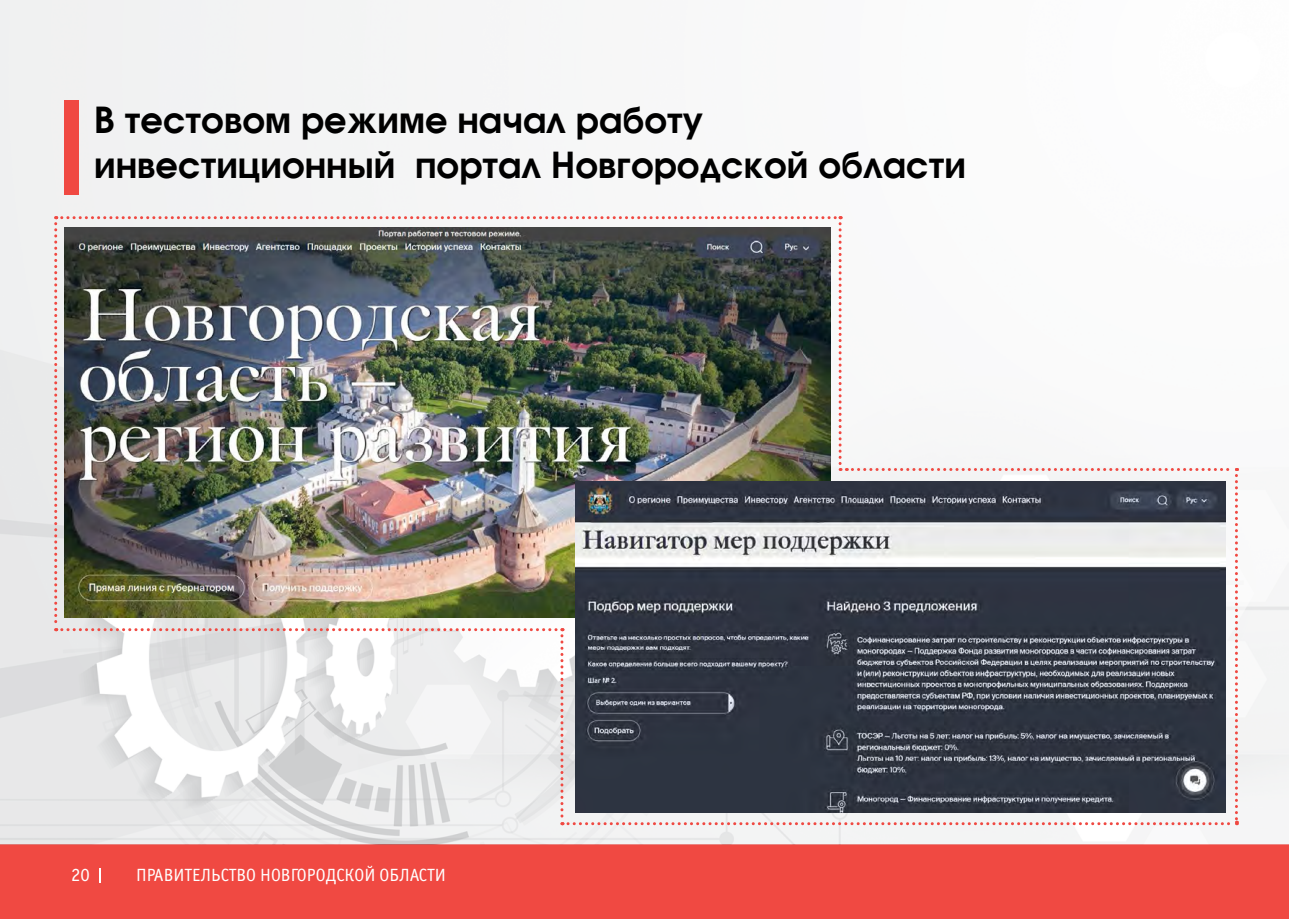
<style>
.page{position:relative;width:1289px;height:919px;background:#fff}
.page>*{position:absolute;margin:0;border:0;box-sizing:border-box;transform-origin:0 0}
.t1{font:700 37.5px/45px "Avanti";color:#000}
.t2{font:18.75px "Officina Sans C";color:#fff}
.t3{font:17.7px "Officina Sans C";color:#fff}
</style>
<div class="page">
<div style="left:0;top:844px;width:1288px;height:74px;background:#f04942"></div>
<svg style="left:100px;top:868px;width:1px;height:14px"></svg>
<img style="left:0;top:0;width:1288px;height:844px">
<div style="left:64px;top:100px;width:14px;height:94px;background:#f04942"></div>
<img style="left:54px;top:216px;width:1183px;height:609px">
<p class="t1" style="left:94px;top:98px;width:873px">В тестовом режиме начал работу инвестиционный портал Новгородской области</p>
<p class="t2" style="left:71px;top:864px;width:20px">20</p>
<p class="t3" style="left:136px;top:865px;width:311px">ПРАВИТЕЛЬСТВО НОВГОРОДСКОЙ ОБЛАСТИ</p>
</div>
